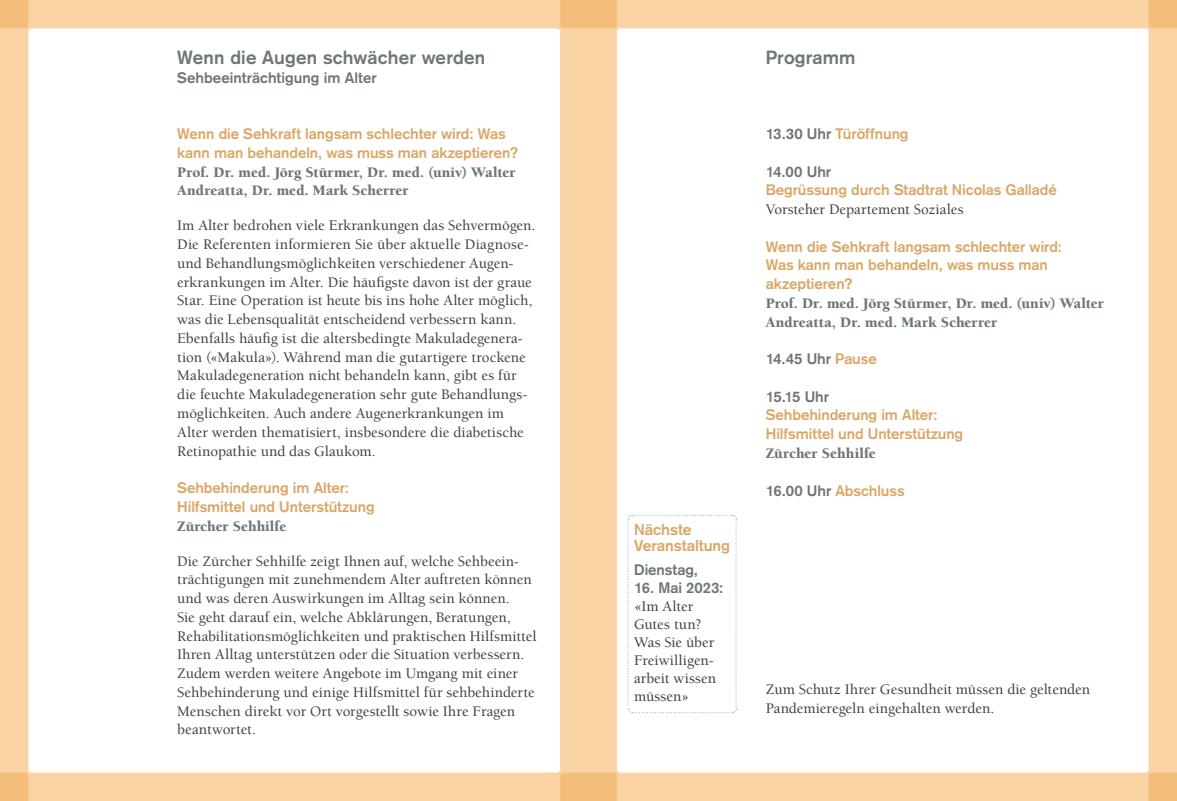
<style>
.page{position:relative;width:1177px;height:801px;background:#fff}
.page>*{position:absolute;margin:0;border:0;box-sizing:border-box;transform-origin:0 0}
.t1{font:700 18.75px "Akzidenz Grotesk";letter-spacing:.01em;color:#6d7679}
.t2{font:700 15.62px/16.2px "Akzidenz Grotesk";letter-spacing:-.005em;color:#daa767}
.t3{font:500 15px/18.8px "Berkeley";color:#413c38}
.t4{font:700 15px/18.8px "Akzidenz Grotesk";letter-spacing:-.005em;color:#daa767}
.t5{font:900 15px/18.8px "Berkeley";color:#6d7679}
.t6{font:700 15px "Akzidenz Grotesk";color:#6d7679}
.s1{color:#6d7679}
.s2{color:#daa767}
</style>
<div class="page">
<div style="left:587px;top:0;width:589px;height:801px;background:#f9d3a4"></div>
<div style="left:0;top:0;width:588px;height:801px;background:#f9d3a4"></div>
<svg style="left:1148px;top:0;width:28px;height:28px"></svg>
<svg style="left:1148px;top:772px;width:28px;height:29px"></svg>
<div style="left:560px;top:0;width:57px;height:28px;background:#f4bd7b"></div>
<svg style="left:0;top:0;width:28px;height:28px"></svg>
<div style="left:617px;top:28px;width:531px;height:744px;background:#fff;border-radius:4px"></div>
<div style="left:28px;top:28px;width:532px;height:744px;background:#fff;border-radius:4px"></div>
<div style="left:560px;top:772px;width:57px;height:29px;background:#f4bd7b"></div>
<svg style="left:0;top:772px;width:28px;height:29px"></svg>
<svg style="left:627px;top:514px;width:110px;height:200px"></svg>
<p class="t1" style="left:177px;top:46px;width:309px">Wenn die Augen schwächer werden</p>
<p class="t6" style="left:177px;top:69px;width:201px">Sehbeeinträchtigung im Alter</p>
<p class="t4" style="left:177px;top:124px;width:342px">Wenn die Sehkraft langsam schlechter wird: Was kann man behandeln, was muss man akzeptieren?</p>
<p class="t5" style="left:177px;top:163px;width:340px">Prof. Dr. med. Jörg Stürmer, Dr. med. (univ) Walter<br>Andreatta, Dr. med. Mark Scherrer</p>
<p class="t3" style="left:177px;top:217px;width:360px">Im Alter bedrohen viele Erkrankungen das Sehvermögen.<br>Die Referenten informieren Sie über aktuelle Diagnose&shy;und Behandlungsmöglichkeiten verschiedener Augen&shy;erkrankungen im Alter. Die häufigste davon ist der graue Star. Eine Operation ist heute bis ins hohe Alter möglich, was die Lebensqualität entscheidend verbessern kann.<br>Ebenfalls häufig ist die altersbedingte Makuladegenera&shy;tion («Makula»). Während man die gutartigere trockene Makuladegeneration nicht behandeln kann, gibt es für die feuchte Makuladegeneration sehr gute Behandlungs&shy;möglichkeiten. Auch andere Augenerkrankungen im Alter werden thematisiert, insbesondere die diabetische Retinopathie und das Glaukom.</p>
<p class="t4" style="left:177px;top:478px;width:199px">Sehbehinderung im Alter:<br>Hilfsmittel und Unterstützung</p>
<p class="t5" style="left:177px;top:517px;width:110px">Zürcher Sehhilfe</p>
<p class="t3" style="left:177px;top:552px;width:361px">Die Zürcher Sehhilfe zeigt Ihnen auf, welche Sehbeein&shy;trächtigungen mit zunehmendem Alter auftreten können und was deren Auswirkungen im Alltag sein können.<br>Sie geht darauf ein, welche Abklärungen, Beratungen, Rehabilitationsmöglichkeiten und praktischen Hilfsmittel Ihren Alltag unterstützen oder die Situation verbessern.<br>Zudem werden weitere Angebote im Umgang mit einer Sehbehinderung und einige Hilfsmittel für sehbehinderte Menschen direkt vor Ort vorgestellt sowie Ihre Fragen beantwortet.</p>
<p class="t2" style="left:634px;top:521px;width:98px">Nächste<br>Veranstaltung</p>
<p class="t6" style="left:634px;top:561px;width:66px">Dienstag,</p>
<p class="t6" style="left:634px;top:579px;width:91px">16. Mai 2023:</p>
<p class="t3" style="left:634px;top:598px;width:84px;line-height:18px">«Im Alter<br>Gutes tun?<br>Was Sie über<br>Freiwilligen&shy;arbeit wissen müssen»</p>
<p class="t1" style="left:765px;top:46px;width:91px">Programm</p>
<p class="t4" style="left:765px;top:124px;width:144px"><span class="s1">13.30 Uhr</span> Türöffnung</p>
<p class="t6" style="left:765px;top:162px;width:67px">14.00 Uhr</p>
<p class="t4" style="left:765px;top:181px;width:292px">Begrüssung durch Stadtrat Nicolas Galladé</p>
<p class="t3" style="left:765px;top:200px;width:199px">Vorsteher Departement Soziales</p>
<p class="t4" style="left:765px;top:237px;width:298px">Wenn die Sehkraft langsam schlechter wird:<br>Was kann man behandeln, was muss man akzeptieren?</p>
<p class="t5" style="left:765px;top:294px;width:340px">Prof. Dr. med. Jörg Stürmer, Dr. med. (univ) Walter<br>Andreatta, Dr. med. Mark Scherrer</p>
<p class="t6" style="left:765px;top:350px;width:112px">14.45 Uhr <span class="s2">Pause</span></p>
<p class="t6" style="left:765px;top:387px;width:65px">15.15 Uhr</p>
<p class="t4" style="left:765px;top:406px;width:199px">Sehbehinderung im Alter:<br>Hilfsmittel und Unterstützung</p>
<p class="t5" style="left:765px;top:444px;width:111px">Zürcher Sehhilfe</p>
<p class="t4" style="left:765px;top:481px;width:140px"><span class="s1">16.00 Uhr</span> Abschluss</p>
<p class="t3" style="left:765px;top:680px;width:326px">Zum Schutz Ihrer Gesundheit müssen die geltenden<br>Pandemieregeln eingehalten werden.</p>
</div>
